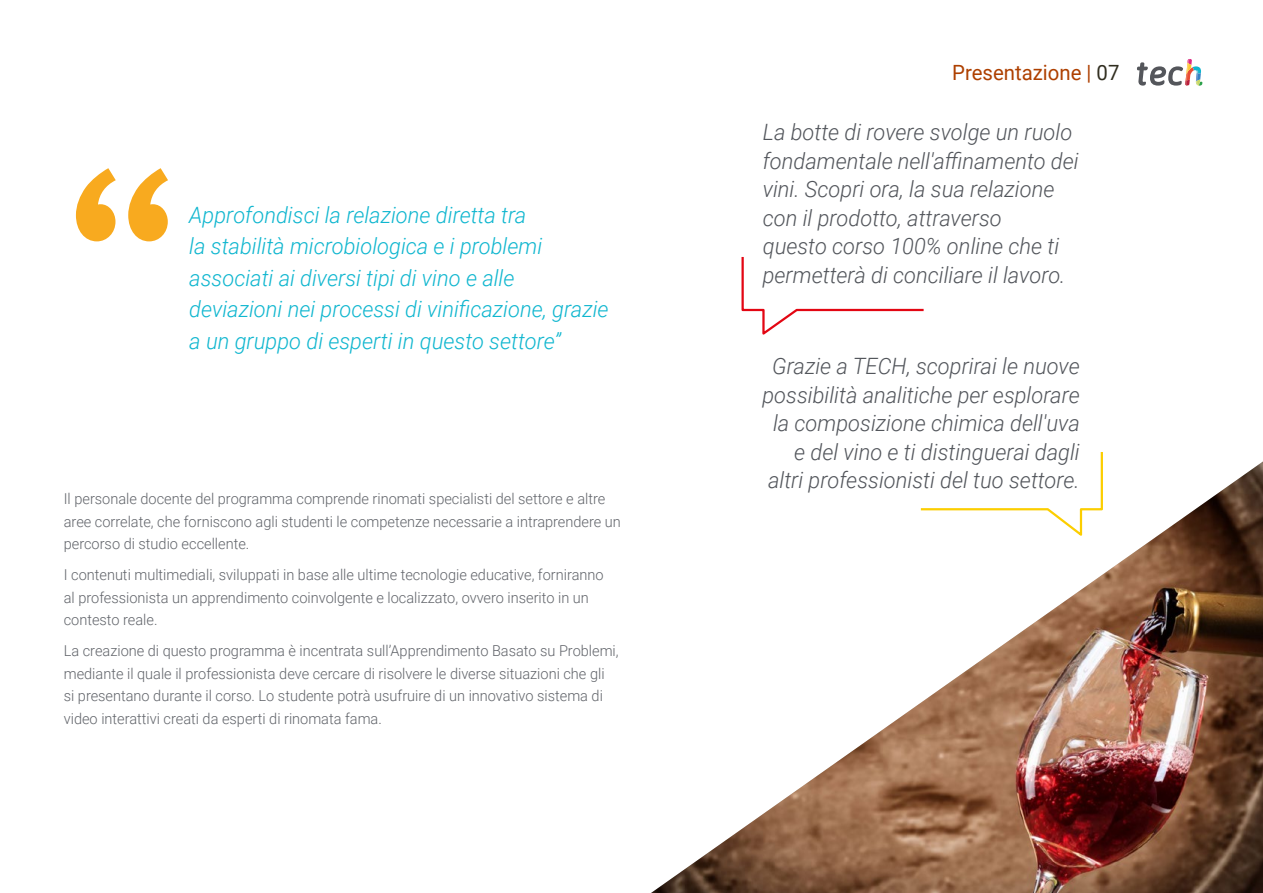
<style>
.page{position:relative;width:1263px;height:893px;background:#fff}
.page>*{position:absolute;margin:0;border:0;box-sizing:border-box;transform-origin:0 0}
.t1{font:italic 300 22.5px/28.5px "Roboto";color:#52555b;text-align:right}
.t2{font:italic 300 22.5px/31.5px "Roboto";color:#0fb6cf}
.t3{font:21px "Roboto";color:#ae4000}
.t4{font:300 15px/22.5px "Roboto";color:#61646a}
.s1{color:#312e20}
</style>
<div class="page">
<img style="left:651px;top:461px;width:612px;height:432px">
<svg style="left:918px;top:452px;width:186px;height:87px"></svg>
<svg style="left:76px;top:168px;width:92px;height:73px"></svg>
<svg style="left:741px;top:257px;width:183px;height:78px"></svg>
<svg style="left:1137px;top:59px;width:65px;height:27px"></svg>
<h1 class="t2" style="left:189px;top:198px;width:421px">Approfondisci la relazione diretta tra<br>la stabilità microbiologica e i problemi associati ai diversi tipi di vino e alle deviazioni nei processi di vinificazione, grazie a un gruppo di esperti in questo settore”</h1>
<p class="t4" style="left:64px;top:487px;width:559px">Il personale docente del programma comprende rinomati specialisti del settore e altre aree correlate, che forniscono agli studenti le competenze necessarie a intraprendere un percorso di studio eccellente.</p>
<p class="t4" style="left:64px;top:563px;width:541px">I contenuti multimediali, sviluppati in base alle ultime tecnologie educative, forniranno al professionista un apprendimento coinvolgente e localizzato, ovvero inserito in un contesto reale.</p>
<p class="t4" style="left:64px;top:639px;width:556px">La creazione di questo programma è incentrata sull’Apprendimento Basato su Problemi, mediante il quale il professionista deve cercare di risolvere le diverse situazioni che gli si presentano durante il corso. Lo studente potrà usufruire di un innovativo sistema di video interattivi creati da esperti di rinomata fama.</p>
<h2 class="t3" style="left:952px;top:57px;width:169px">Presentazione | <span class="s1">07</span></h2>
<h1 class="t1" style="left:763px;top:117px;width:317px;text-align:left">La botte di rovere svolge un ruolo fondamentale nell'affinamento dei vini. Scopri ora, la sua relazione con il prodotto, attraverso<br>questo corso 100% online che ti permetterà di conciliare il lavoro.</h1>
<h1 class="t1" style="left:762px;top:351px;width:319px">Grazie a TECH, scoprirai le nuove possibilità analitiche per esplorare la composizione chimica dell'uva e del vino e ti distinguerai dagli altri professionisti del tuo settore.</h1>
</div>
